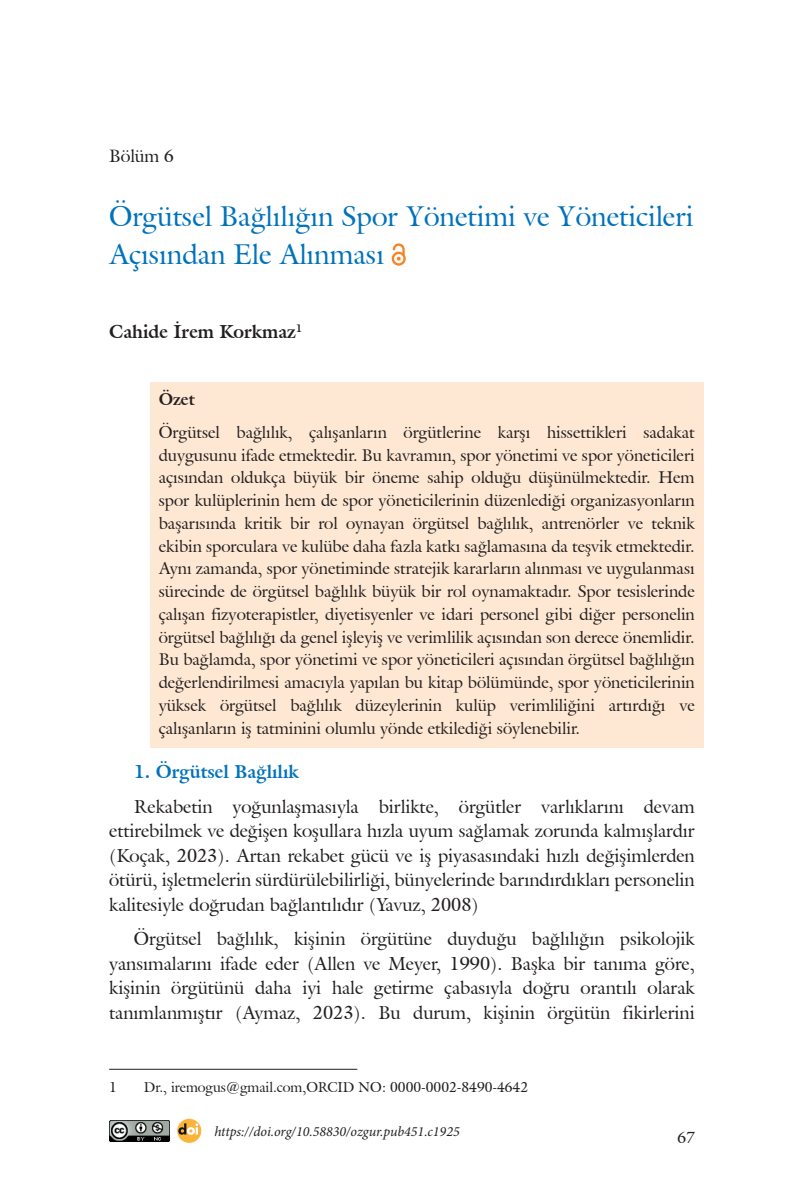
<style>
.page{position:relative;width:794px;height:1191px;background:#fff}
.page>*{position:absolute;margin:0;border:0;box-sizing:border-box;transform-origin:0 0}
.t1{font:28px/38.5px "Galliard IT Cby BT";color:#0072bc}
.t2{font:18.38px/24.5px "Galliard IT Cby BT";color:#231f20;text-align:justify}
.t3{font:700 18.38px "Galliard IT Cby BT";color:#231f20}
.t4{font:700 18.38px "Galliard IT Cby BT";color:#0072bc}
.t5{font:17.5px "Galliard IT Cby BT";color:#231f20}
.t6{font:16.62px/22.8px "Galliard IT Cby BT";color:#231f20;text-align:justify}
.t7{font:700 16.62px "Galliard IT Cby BT";color:#231f20}
.t8{font:15.75px "Galliard IT Cby BT";color:#231f20}
.t9{font:14px "Galliard IT Cby BT";color:#231f20}
.t10{font:italic 14px "Minion Pro";color:#231f20}
</style>
<div class="page">
<div style="left:150px;top:382px;width:554px;height:366px;background:#fee8d3"></div>
<svg style="left:392px;top:243px;width:14px;height:23px"></svg>
<hr style="left:109px;top:1068px;width:248px;height:1px;background:#231f20">
<img style="left:109px;top:1120px;width:60px;height:21px">
<svg style="left:177px;top:1118px;width:24px;height:24px"></svg>
<svg style="left:178px;top:1123px;width:20px;height:11px"></svg>
<p class="t5" style="left:109px;top:145px;width:66px">Bölüm 6</p>
<h1 class="t1" style="left:109px;top:196px;width:586px">Örgütsel Bağlılığın Spor Yönetimi ve Yöneticileri<br>Açısından Ele Alınması</h1>
<p class="t3" style="left:109px;top:320px;width:194px">Cahide İrem Korkmaz<sup>1</sup></p>
<p class="t7" style="left:159px;top:388px;width:38px">Özet</p>
<p class="t6" style="left:159px;top:420px;width:537px">Örgütsel bağlılık, çalışanların örgütlerine karşı hissettikleri sadakat duygusunu ifade etmektedir. Bu kavramın, spor yönetimi ve spor yöneticileri açısından oldukça büyük bir öneme sahip olduğu düşünülmektedir. Hem spor kulüplerinin hem de spor yöneticilerinin düzenlediği organizasyonların başarısında kritik bir rol oynayan örgütsel bağlılık, antrenörler ve teknik ekibin sporculara ve kulübe daha fazla katkı sağlamasına da teşvik etmektedir.<br>Aynı zamanda, spor yönetiminde stratejik kararların alınması ve uygulanması sürecinde de örgütsel bağlılık büyük bir rol oynamaktadır. Spor tesislerinde çalışan fizyoterapistler, diyetisyenler ve idari personel gibi diğer personelin örgütsel bağlılığı da genel işleyiş ve verimlilik açısından son derece önemlidir.<br>Bu bağlamda, spor yönetimi ve spor yöneticileri açısından örgütsel bağlılığın değerlendirilmesi amacıyla yapılan bu kitap bölümünde, spor yöneticilerinin yüksek örgütsel bağlılık düzeylerinin kulüp verimliliğini artırdığı ve çalışanların iş tatminini olumlu yönde etkilediği söylenebilir.</p>
<p class="t4" style="left:134px;top:759px;width:166px">1. Örgütsel Bağlılık</p>
<p class="t2" style="left:109px;top:794px;width:587px;text-indent:25px">Rekabetin yoğunlaşmasıyla birlikte, örgütler varlıklarını devam ettirebilmek ve değişen koşullara hızla uyum sağlamak zorunda kalmışlardır (Koçak, 2023). Artan rekabet gücü ve iş piyasasındaki hızlı değişimlerden ötürü, işletmelerin sürdürülebilirliği, bünyelerinde barındırdıkları personelin kalitesiyle doğrudan bağlantılıdır (Yavuz, 2008)</p>
<p class="t2" style="left:109px;top:926px;width:587px;text-indent:25px">Örgütsel bağlılık, kişinin örgütüne duyduğu bağlılığın psikolojik yansımalarını ifade eder (Allen ve Meyer, 1990). Başka bir tanıma göre, kişinin örgütünü daha iyi hale getirme çabasıyla doğru orantılı olarak tanımlanmıştır (Aymaz, 2023). Bu durum, kişinin örgütün fikirlerini</p>
<p class="t9" style="left:109px;top:1077px;width:9px">1</p>
<p class="t9" style="left:144px;top:1077px;width:386px">Dr., iremogus@gmail.com,ORCID NO: 0000-0002-8490-4642</p>
<p class="t10" style="left:214px;top:1121px;width:247px">https://doi.org/10.58830/ozgur.pub451.c1925</p>
<p class="t8" style="left:677px;top:1127px;width:19px">67</p>
</div>
